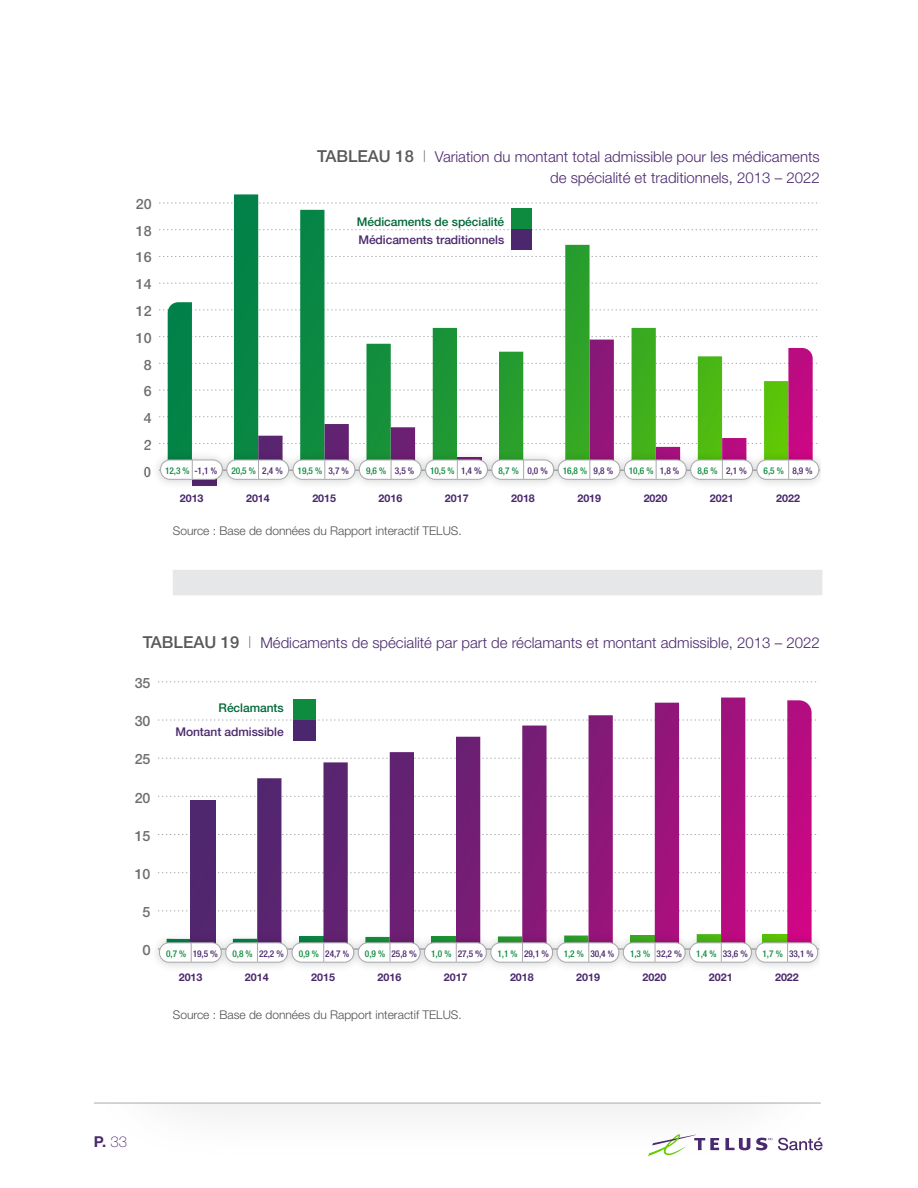
<style>
.page{position:relative;width:918px;height:1188px;background:#fff}
.page>*{position:absolute;margin:0;border:0;box-sizing:border-box;transform-origin:0 0}
.t1{font:300 15px/21px "Helvetica Neue LT Std";color:#4b286d;text-align:right}
.t2{font:700 15px "Helvetica Neue LT Std";color:#4b286d}
.t3{font:500 14.25px/26.7px "Helvetica Neue LT Std";letter-spacing:-.005em;color:#6d6e71;text-align:center}
.t4{font:300 12px "Helvetica Neue LT Std";color:#4f4f4f}
.t5{font:500 12px "Helvetica Neue LT Std";letter-spacing:-.005em;color:#4b286d}
.t6{font:500 12px "Helvetica Neue LT Std";letter-spacing:-.005em;color:#006838}
.t7{font:700 10.65px "Helvetica Neue LT Std";color:#4b286d}
.t8{font:500 condensed 9.3px "Helvetica Neue LT Std";letter-spacing:-.01em;color:#4b286d}
.t9{font:500 condensed 9.3px "Helvetica Neue LT Std";letter-spacing:-.01em;color:#0f8b3f}
.s1{font-weight:500;font-size:16.5px;color:#58595b}
.s2{font-weight:100;font-size:16.5px;color:#58595b}
.s3{color:#4b286d}
.s4{color:#0f8b3f}
.s5{font-weight:100}
</style>
<div class="page">
<hr style="left:94px;top:1103px;width:727px;height:1px;background:#a7a9ac">
<svg style="left:725px;top:1138px;width:25px;height:12px"></svg>
<svg style="left:648px;top:1134px;width:71px;height:22px"></svg>
<svg style="left:756px;top:1138px;width:67px;height:12px"></svg>
<img style="left:157px;top:464px;width:2px;height:12px">
<svg style="left:159px;top:194px;width:661px;height:292px"></svg>
<div style="left:511px;top:229px;width:20px;height:21px;background:#4b286d"></div>
<div style="left:511px;top:208px;width:20px;height:21px;background:#0f8b3f"></div>
<svg style="left:158px;top:682px;width:658px;height:1px"></svg>
<div style="left:159px;top:942px;width:63px;height:21px;border:1px solid #a7a9ac;border-radius:9px"></div>
<div style="left:225px;top:942px;width:63px;height:21px;border:1px solid #a7a9ac;border-radius:9px"></div>
<div style="left:292px;top:942px;width:62px;height:21px;border:1px solid #a7a9ac;border-radius:9px"></div>
<div style="left:358px;top:942px;width:62px;height:21px;border:1px solid #a7a9ac;border-radius:9px"></div>
<div style="left:424px;top:942px;width:63px;height:21px;border:1px solid #a7a9ac;border-radius:9px"></div>
<div style="left:490px;top:942px;width:63px;height:21px;border:1px solid #a7a9ac;border-radius:9px"></div>
<div style="left:557px;top:942px;width:62px;height:21px;border:1px solid #a7a9ac;border-radius:9px"></div>
<div style="left:623px;top:942px;width:63px;height:21px;border:1px solid #a7a9ac;border-radius:9px"></div>
<div style="left:689px;top:942px;width:63px;height:21px;border:1px solid #a7a9ac;border-radius:9px"></div>
<div style="left:755px;top:942px;width:63px;height:21px;border:1px solid #a7a9ac;border-radius:9px"></div>
<svg style="left:158px;top:698px;width:661px;height:264px"></svg>
<div style="left:293px;top:720px;width:22px;height:21px;background:#4b286d"></div>
<div style="left:293px;top:699px;width:22px;height:21px;background:#0f8b3f"></div>
<div style="left:173px;top:570px;width:649px;height:25px;background:#e6e7e8"></div>
<p class="t3" style="left:136px;top:190px;width:17px">20<br>18<br>16<br>14<br>12<br>10<br>8<br>6<br>4<br>2<br>0</p>
<p class="t1" style="left:317px;top:146px;width:504px"><span class="s1">TABLEAU 18</span> <span class="s2">l</span> Variation du montant total admissible pour les médicaments de spécialité et traditionnels, 2013 – 2022</p>
<p class="t6" style="left:357px;top:214px;width:149px">Médicaments de spécialité</p>
<p class="t5" style="left:358px;top:233px;width:147px">Médicaments traditionnels</p>
<p class="t9" style="left:165px;top:465px;width:54px">12,3 % <span class="s3">-1,1 %</span></p>
<p class="t9" style="left:231px;top:465px;width:53px">20,5 % <span class="s3">2,4 %</span></p>
<p class="t9" style="left:298px;top:465px;width:53px">19,5 % <span class="s3">3,7 %</span></p>
<p class="t9" style="left:366px;top:465px;width:50px">9,6 % <span class="s3">3,5 %</span></p>
<p class="t9" style="left:430px;top:465px;width:53px">10,5 % <span class="s3">1,4 %</span></p>
<p class="t9" style="left:499px;top:465px;width:50px">8,7 % <span class="s3">0,0 %</span></p>
<p class="t9" style="left:563px;top:465px;width:53px">16,8 % <span class="s3">9,8 %</span></p>
<p class="t9" style="left:629px;top:465px;width:53px">10,6 % <span class="s3">1,8 %</span></p>
<p class="t9" style="left:697px;top:465px;width:50px">8,6 % <span class="s3">2,1 %</span></p>
<p class="t9" style="left:764px;top:465px;width:50px">6,5 % <span class="s3">8,9 %</span></p>
<p class="t7" style="left:180px;top:492px;width:25px">2013</p>
<p class="t7" style="left:246px;top:492px;width:25px">2014</p>
<p class="t7" style="left:312px;top:492px;width:25px">2015</p>
<p class="t7" style="left:379px;top:492px;width:25px">2016</p>
<p class="t7" style="left:445px;top:492px;width:25px">2017</p>
<p class="t7" style="left:511px;top:492px;width:25px">2018</p>
<p class="t7" style="left:577px;top:492px;width:25px">2019</p>
<p class="t7" style="left:644px;top:492px;width:25px">2020</p>
<p class="t7" style="left:710px;top:492px;width:25px">2021</p>
<p class="t7" style="left:776px;top:492px;width:25px">2022</p>
<p class="t4" style="left:173px;top:524px;width:290px">Source : Base de données du Rapport interactif TELUS.</p>
<p class="t1" style="left:143px;top:632px;width:679px"><span class="s1">TABLEAU 19</span> <span class="s2">l</span> Médicaments de spécialité par part de réclamants et montant admissible, 2013 – 2022</p>
<p class="t3" style="left:135px;top:669px;width:17px">35</p>
<p class="t3" style="left:135px;top:707px;width:17px">30</p>
<p class="t3" style="left:135px;top:746px;width:17px">25</p>
<p class="t3" style="left:135px;top:784px;width:17px">20</p>
<p class="t3" style="left:135px;top:822px;width:17px">15</p>
<p class="t3" style="left:135px;top:860px;width:17px">10</p>
<p class="t3" style="left:143px;top:899px;width:9px">5</p>
<p class="t3" style="left:143px;top:937px;width:9px">0</p>
<p class="t6" style="left:219px;top:701px;width:67px">Réclamants</p>
<p class="t5" style="left:175px;top:725px;width:110px">Montant admissible</p>
<p class="t8" style="left:166px;top:948px;width:53px"><span class="s4">0,7 %</span> 19,5 %</p>
<p class="t8" style="left:232px;top:948px;width:53px"><span class="s4">0,8 %</span> 22,2 %</p>
<p class="t8" style="left:299px;top:948px;width:53px"><span class="s4">0,9 %</span> 24,7 %</p>
<p class="t8" style="left:365px;top:948px;width:53px"><span class="s4">0,9 %</span> 25,8 %</p>
<p class="t8" style="left:431px;top:948px;width:53px"><span class="s4">1,0 %</span> 27,5 %</p>
<p class="t8" style="left:498px;top:948px;width:53px"><span class="s4">1,1 %</span> 29,1 %</p>
<p class="t8" style="left:564px;top:948px;width:53px"><span class="s4">1,2 %</span> 30,4 %</p>
<p class="t8" style="left:630px;top:948px;width:53px"><span class="s4">1,3 %</span> 32,2 %</p>
<p class="t8" style="left:696px;top:948px;width:53px"><span class="s4">1,4 %</span> 33,6 %</p>
<p class="t8" style="left:763px;top:948px;width:53px"><span class="s4">1,7 %</span> 33,1 %</p>
<p class="t7" style="left:179px;top:970px;width:25px">2013</p>
<p class="t7" style="left:245px;top:970px;width:25px">2014</p>
<p class="t7" style="left:311px;top:970px;width:25px">2015</p>
<p class="t7" style="left:378px;top:970px;width:25px">2016</p>
<p class="t7" style="left:444px;top:970px;width:25px">2017</p>
<p class="t7" style="left:510px;top:970px;width:25px">2018</p>
<p class="t7" style="left:576px;top:970px;width:25px">2019</p>
<p class="t7" style="left:643px;top:970px;width:25px">2020</p>
<p class="t7" style="left:709px;top:970px;width:25px">2021</p>
<p class="t7" style="left:775px;top:970px;width:25px">2022</p>
<p class="t4" style="left:173px;top:1007px;width:290px">Source : Base de données du Rapport interactif TELUS.</p>
<p class="t2" style="left:94px;top:1132px;width:35px">P. <span class="s5">33</span></p>
</div>
